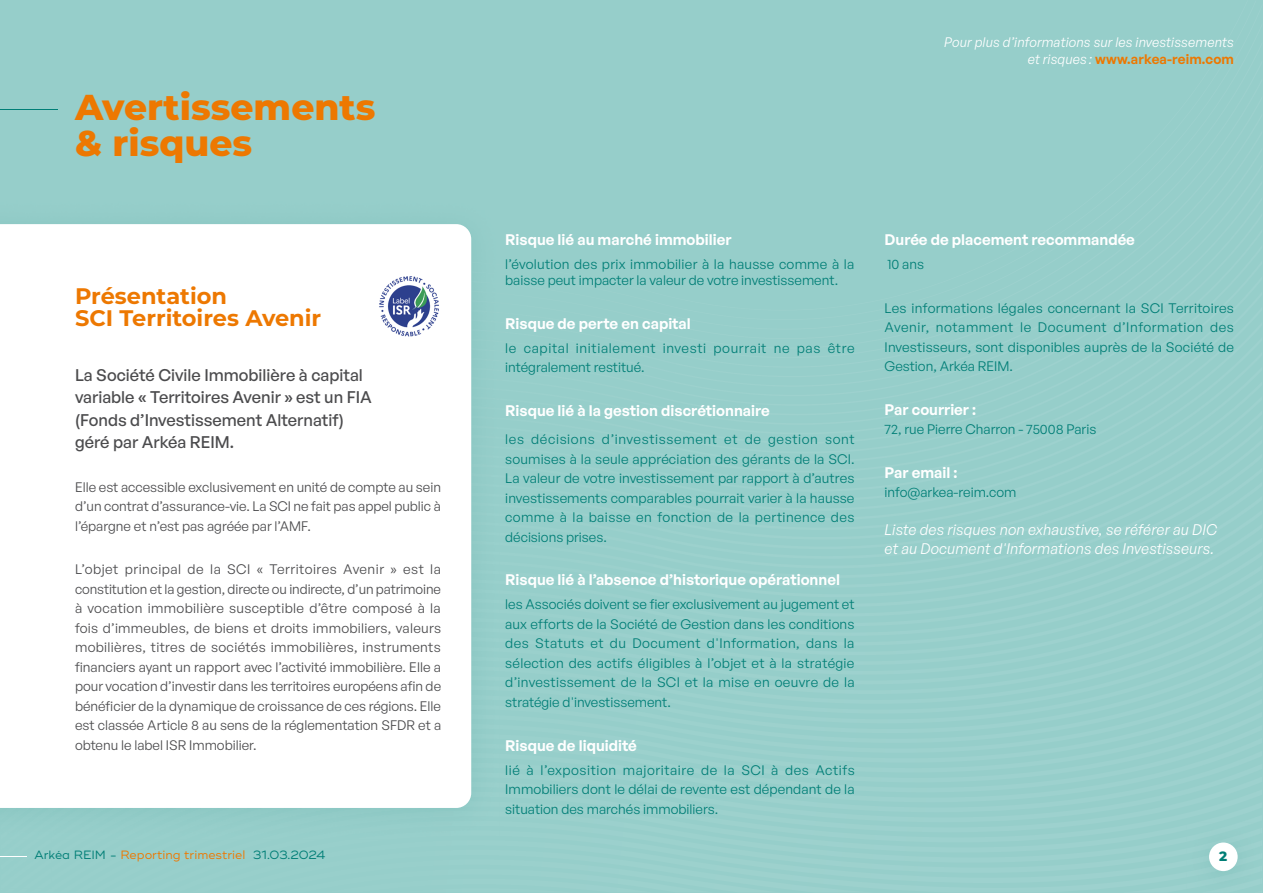
<style>
.page{position:relative;width:1263px;height:893px;background:#96ceca}
.page>*{position:absolute;margin:0;border:0;box-sizing:border-box;transform-origin:0 0}
.t1{font:800 36px/36px "Montserrat";color:#ed7801}
.t2{font:700 22.5px/22.5px "Montserrat";color:#ed7801}
.t3{font:500 16.5px/22.5px "General Sans";color:#4b4b4d}
.t4{font:600 15px "General Sans";color:#fff}
.t5{font:italic 15px/19.5px "General Sans";letter-spacing:.01em;color:#fff}
.t6{font:13.5px/19.5px "General Sans";color:#007e76;text-align:justify}
.t7{font:13.5px/19.5px "General Sans";color:#4b4b4d;text-align:justify}
.t8{font:italic 13.5px/16.5px "General Sans";letter-spacing:.01em;color:#fff;text-align:right}
.t9{font:13.5px/19.5px "General Sans";letter-spacing:.045em;color:#007e76}
.t10{font:800 13.5px "Montserrat";color:#007e76}
.t11{font:12px "Ridley Grotesk";color:#007e76}
.s1{font-weight:600;font-style:normal;color:#ed7801}
.s2{color:#ed7801}
</style>
<div class="page">
<div style="left:1209px;top:842px;width:29px;height:29px;background:#fff;border-radius:50%"></div>
<svg style="left:0;top:856px;width:27px;height:1px"></svg>
<hr style="left:0;top:110px;width:57px;height:1px;background:#007e76">
<div style="left:0;top:224px;width:471px;height:584px;background:#fff"></div>
<img style="left:369px;top:268px;width:81px;height:72px">
<h1 class="t1" style="left:75px;top:88px;width:302px">Avertissements &amp; risques</h1>
<h2 class="t2" style="left:75px;top:283px;width:248px">Présentation<br>SCI Territoires Avenir</h2>
<p class="t3" style="left:75px;top:363px;width:298px">La Société Civile Immobilière à capital variable « Territoires Avenir » est un FIA (Fonds d’Investissement Alternatif) géré par Arkéa REIM.</p>
<p class="t7" style="left:75px;top:477px;width:367px">Elle est accessible exclusivement en unité de compte au sein d’un contrat d’assurance-vie. La SCI ne fait pas appel public à l’épargne et n’est pas agréée par l’AMF.</p>
<p class="t7" style="left:75px;top:559px;width:368px">L’objet principal de la SCI « Territoires Avenir » est la constitution et la gestion, directe ou indirecte, d’un patrimoine à vocation immobilière susceptible d’être composé à la fois d’immeubles, de biens et droits immobiliers, valeurs mobilières, titres de sociétés immobilières, instruments financiers ayant un rapport avec l’activité immobilière. Elle a pour vocation d’investir dans les territoires européens afin de bénéficier de la dynamique de croissance de ces régions. Elle est classée Article 8 au sens de la réglementation SFDR et a obtenu le label ISR Immobilier.</p>
<p class="t8" style="left:944px;top:34px;width:291px">Pour plus d’informations sur les investissements et risques : <span class="s1">www.arkea-reim.com</span></p>
<p class="t4" style="left:505px;top:230px;width:228px">Risque lié au marché immobilier</p>
<p class="t6" style="left:505px;top:256px;width:351px;line-height:16.2px">l’évolution des prix immobilier à la hausse comme à la baisse peut impacter la valeur de votre investissement.</p>
<p class="t4" style="left:505px;top:314px;width:187px">Risque de perte en capital</p>
<p class="t9" style="left:505px;top:338px;width:351px">le capital initialement investi pourrait ne pas être intégralement restitué.</p>
<p class="t4" style="left:505px;top:401px;width:266px">Risque lié à la gestion discrétionnaire</p>
<p class="t6" style="left:505px;top:429px;width:351px">les décisions d’investissement et de gestion sont soumises à la seule appréciation des gérants de la SCI.<br>La valeur de votre investissement par rapport à d’autres investissements comparables pourrait varier à la hausse comme à la baisse en fonction de la pertinence des décisions prises.</p>
<p class="t4" style="left:505px;top:570px;width:336px">Risque lié à l’absence d’historique opérationnel</p>
<p class="t6" style="left:505px;top:594px;width:351px">les Associés doivent se fier exclusivement au jugement et aux efforts de la Société de Gestion dans les conditions des Statuts et du Document d'Information, dans la sélection des actifs éligibles à l’objet et à la stratégie d’investissement de la SCI et la mise en oeuvre de la stratégie d'investissement.</p>
<p class="t4" style="left:505px;top:735px;width:133px">Risque de liquidité</p>
<p class="t6" style="left:505px;top:759px;width:351px">lié à l’exposition majoritaire de la SCI à des Actifs Immobiliers dont le délai de revente est dépendant de la situation des marchés immobiliers.</p>
<p class="t4" style="left:885px;top:230px;width:252px">Durée de placement recommandée</p>
<p class="t6" style="left:887px;top:254px;width:38px">10 ans</p>
<p class="t6" style="left:885px;top:298px;width:351px">Les informations légales concernant la SCI Territoires Avenir, notamment le Document d’Information des Investisseurs, sont disponibles auprès de la Société de Gestion, Arkéa REIM.</p>
<p class="t4" style="left:885px;top:400px;width:93px">Par courrier :</p>
<p class="t6" style="left:885px;top:419px;width:213px">72, rue Pierre Charron - 75008 Paris</p>
<p class="t4" style="left:885px;top:463px;width:74px">Par email :</p>
<p class="t6" style="left:885px;top:482px;width:133px">info@arkea-reim.com</p>
<p class="t5" style="left:885px;top:519px;width:334px">Liste des risques non exhaustive, se référer au DIC et au Document d'Informations des Investisseurs.</p>
<p class="t11" style="left:34px;top:848px;width:292px">Arkéa REIM - <span class="s2">Reporting trimestriel</span> 31.03.2024</p>
<p class="t10" style="left:1219px;top:846px;width:10px">2</p>
</div>
